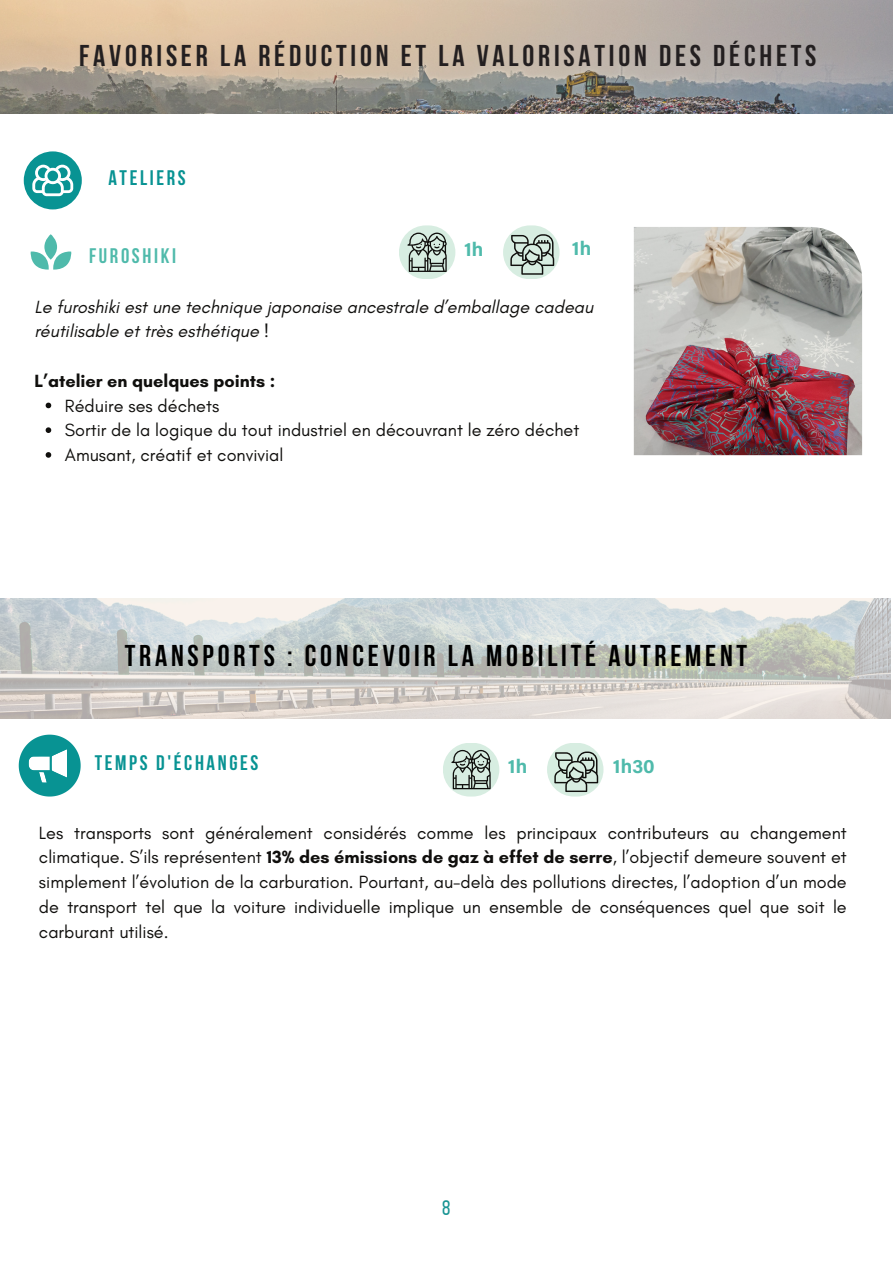
<style>
.page{position:relative;width:893px;height:1264px;background:#fff}
.page>*{position:absolute;margin:0;border:0;box-sizing:border-box;transform-origin:0 0}
.t1{font:700 30px "Bebas Neue";letter-spacing:.125em;color:#231f20}
.t2{font:700 30px "Bebas Neue";letter-spacing:.125em;color:#000}
.t3{font:700 21px "Bebas Neue";letter-spacing:.125em;color:#089393}
.t4{font:700 21px "Bebas Neue";letter-spacing:.125em;color:#4fbaab}
.t5{font:21px "Bebas Neue";color:#189493}
.t6{font:700 19.5px "Acumin Pro";color:#4fbaab}
.t7{font:18px/24.8px "Glacial Indifference";color:#100f0d;text-align:justify}
.t8{font:italic 18px/24.8px "Glacial Indifference";color:#100f0d}
.t9{font:700 18px "Glacial Indifference";color:#100f0d}
.s1{font-weight:700}
</style>
<div class="page">
<img style="left:0;top:0;width:892px;height:113px">
<svg style="left:24px;top:151px;width:58px;height:58px"></svg>
<svg style="left:31px;top:234px;width:40px;height:35px"></svg>
<img style="left:633px;top:227px;width:229px;height:228px">
<svg style="left:46px;top:402px;width:5px;height:6px"></svg>
<svg style="left:46px;top:427px;width:5px;height:6px"></svg>
<svg style="left:46px;top:452px;width:5px;height:6px"></svg>
<div style="left:399px;top:225px;width:56px;height:54px;background:#d7ede1;border-radius:27px"></div>
<svg style="left:407px;top:232px;width:39px;height:40px"></svg>
<div style="left:503px;top:225px;width:56px;height:54px;background:#d7ede1;border-radius:27px"></div>
<svg style="left:510px;top:234px;width:44px;height:41px"></svg>
<img style="left:0;top:598px;width:890px;height:120px">
<div style="left:443px;top:742px;width:56px;height:54px;background:#d7ede1;border-radius:27px"></div>
<svg style="left:451px;top:750px;width:39px;height:39px"></svg>
<div style="left:547px;top:742px;width:56px;height:54px;background:#d7ede1;border-radius:27px"></div>
<svg style="left:554px;top:751px;width:44px;height:41px"></svg>
<svg style="left:19px;top:734px;width:62px;height:62px"></svg>
<p class="t1" style="left:79px;top:43px;width:738px">FAVORISER LA RÉDUCTION ET LA VALORISATION DES DÉCHETS</p>
<p class="t3" style="left:108px;top:169px;width:79px">ATELIERS</p>
<p class="t4" style="left:89px;top:247px;width:88px">FUROSHIKI</p>
<p class="t6" style="left:464px;top:241px;width:21px">1h</p>
<p class="t6" style="left:572px;top:241px;width:21px">1h</p>
<p class="t8" style="left:34px;top:294px;width:560px">Le furoshiki est une technique japonaise ancestrale d’emballage cadeau réutilisable et très esthétique !</p>
<p class="t9" style="left:34px;top:370px;width:242px">L’atelier en quelques points :</p>
<p class="t7" style="left:65px;top:393px;width:156px">Réduire ses déchets</p>
<p class="t7" style="left:65px;top:417px;width:515px">Sortir de la logique du tout industriel en découvrant le zéro déchet</p>
<p class="t7" style="left:65px;top:442px;width:220px">Amusant, créatif et convivial</p>
<p class="t2" style="left:125px;top:643px;width:624px">TRANSPORTS : CONCEVOIR LA MOBILITÉ AUTREMENT</p>
<p class="t3" style="left:95px;top:754px;width:165px">TEMPS D'ÉCHANGES</p>
<p class="t6" style="left:508px;top:758px;width:21px">1h</p>
<p class="t6" style="left:613px;top:758px;width:43px">1h30</p>
<p class="t7" style="left:39px;top:820px;width:809px">Les transports sont généralement considérés comme les principaux contributeurs au changement climatique. S’ils représentent <span class="s1">13% des émissions de gaz à effet de serre</span>, l’objectif demeure souvent et simplement l’évolution de la carburation. Pourtant, au-delà des pollutions directes, l’adoption d’un mode de transport tel que la voiture individuelle implique un ensemble de conséquences quel que soit le carburant utilisé.</p>
<p class="t5" style="left:442px;top:1199px;width:10px">8</p>
</div>
